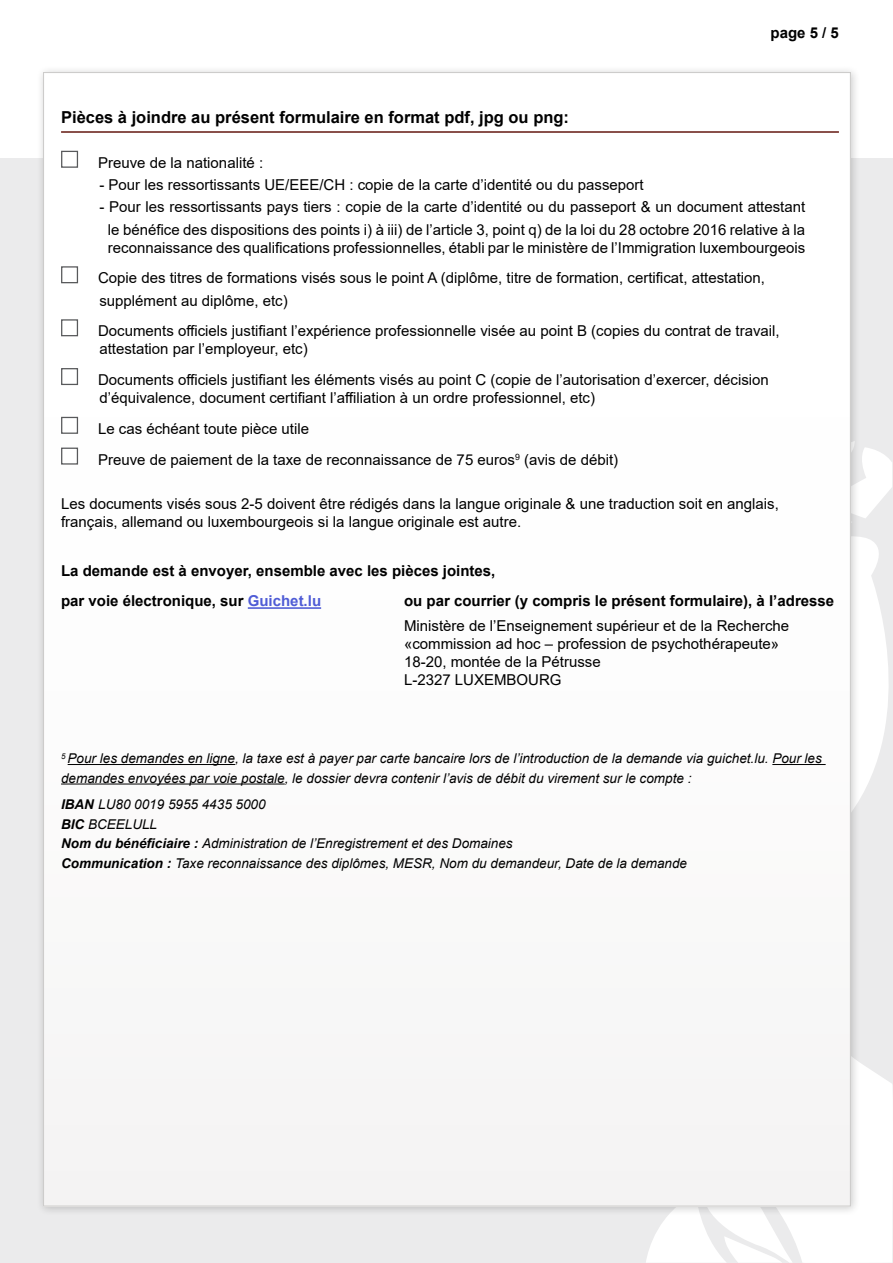
<style>
.page{position:relative;width:893px;height:1263px;background:#fff}
.page>*{position:absolute;margin:0;border:0;box-sizing:border-box;transform-origin:0 0}
.t1{font:700 16.5px "Arial";color:#000}
.t2{font:15px/30.8px "Arial";color:#000}
.t3{font:700 15px/30.6px "Arial";color:#000}
.t4{font:italic 13.5px/19.5px "Arial";color:#000}
.s1{color:#4f5cd6}
.s2{font-weight:700}
</style>
<div class="page">
<div style="left:0;top:157px;width:893px;height:1106px;background:#ebebec"></div>
<svg style="left:793px;top:537px;width:100px;height:726px;fill:#fff"></svg>
<svg style="left:646px;top:1216px;width:147px;height:47px"></svg>
<svg style="left:861px;top:447px;width:31px;height:71px"></svg>
<div style="left:36px;top:65px;width:825px;height:1151px;background:#000;opacity:.2"></div>
<div style="left:44px;top:73px;width:806px;height:1133px;background:#fdfdfd"></div>
<hr style="left:68px;top:764px;width:167px;height:1px;background:#000">
<hr style="left:772px;top:764px;width:54px;height:1px;background:#000">
<hr style="left:61px;top:783px;width:224px;height:1px;background:#000">
<hr style="left:61px;top:131px;width:778px;height:2px;background:#641710">
<div style="left:61px;top:151px;width:17px;height:17px;background:#fff;border:1px solid #58595b"></div>
<div style="left:61px;top:266px;width:17px;height:17px;background:#fff;border:1px solid #58595b"></div>
<div style="left:61px;top:319px;width:17px;height:17px;background:#fff;border:1px solid #58595b"></div>
<div style="left:61px;top:368px;width:17px;height:17px;background:#fff;border:1px solid #58595b"></div>
<div style="left:61px;top:417px;width:17px;height:17px;background:#fff;border:1px solid #58595b"></div>
<div style="left:61px;top:448px;width:17px;height:17px;background:#fff;border:1px solid #58595b"></div>
<hr style="left:248px;top:607px;width:73px;height:2px;background:#4f5cd6">
<p class="t3" style="left:770px;top:18px;width:70px">page 5 / 5</p>
<p class="t1" style="left:61px;top:106px;width:509px">Pièces à joindre au présent formulaire en format pdf, jpg ou png:</p>
<p class="t2" style="left:98px;top:147px;width:167px">Preuve de la nationalité :</p>
<p class="t2" style="left:99px;top:169px;width:546px">- Pour les ressortissants UE/EEE/CH : copie de la carte d’identité ou du passeport</p>
<p class="t2" style="left:99px;top:196px;width:707px;line-height:22.2px;text-align:center">- Pour les ressortissants pays tiers : copie de la carte d’identité ou du passeport &amp; un document attestant le bénéfice des dispositions des points i) à iii) de l’article 3, point q) de la loi du 28 octobre 2016 relative à la</p>
<p class="t2" style="left:98px;top:232px;width:709px;text-indent:10px">reconnaissance des qualifications professionnelles, établi par le ministère de l’Immigration luxembourgeois<br>Copie des titres de formations visés sous le point A (diplôme, titre de formation, certificat, attestation,</p>
<p class="t2" style="left:98px;top:285px;width:683px">supplément au diplôme, etc)<br>Documents officiels justifiant l’expérience professionnelle visée au point B (copies du contrat de travail,</p>
<p class="t2" style="left:98px;top:334px;width:672px">attestation par l’employeur, etc)<br>Documents officiels justifiant les éléments visés au point C (copie de l’autorisation d’exercer, décision</p>
<p class="t2" style="left:98px;top:382px;width:522px">d’équivalence, document certifiant l’affiliation à un ordre professionnel, etc)<br>Le cas échéant toute pièce utile<br>Preuve de paiement de la taxe de reconnaissance de 75 euros<sup>9</sup> (avis de débit)</p>
<p class="t2" style="left:61px;top:495px;width:719px;line-height:18px">Les documents visés sous 2-5 doivent être rédigés dans la langue originale &amp; une traduction soit en anglais, français, allemand ou luxembourgeois si la langue originale est autre.</p>
<p class="t3" style="left:61px;top:555px;width:436px">La demande est à envoyer, ensemble avec les pièces jointes, par voie électronique, sur <span class="s1">Guichet.lu</span></p>
<p class="t3" style="left:404px;top:586px;width:432px">ou par courrier (y compris le présent formulaire), à l’adresse</p>
<p class="t2" style="left:404px;top:617px;width:387px;line-height:18px">Ministère de l’Enseignement supérieur et de la Recherche «commission ad hoc – profession de psychothérapeute» 18-20, montée de la Pétrusse<br>L-2327 LUXEMBOURG</p>
<p class="t4" style="left:61px;top:749px;width:762px"><sup>5</sup> Pour les demandes en ligne, la taxe est à payer par carte bancaire lors de l’introduction de la demande via guichet.lu. Pour les demandes envoyées par voie postale, le dossier devra contenir l’avis de débit du virement sur le compte :</p>
<p class="t4" style="left:61px;top:795px;width:628px"><span class="s2">IBAN</span> LU80 0019 5955 4435 5000<br><span class="s2">BIC</span> BCEELULL<br><span class="s2">Nom du bénéficiaire :</span> Administration de l’Enregistrement et des Domaines<br><span class="s2">Communication :</span> Taxe reconnaissance des diplômes, MESR, Nom du demandeur, Date de la demande</p>
</div>
